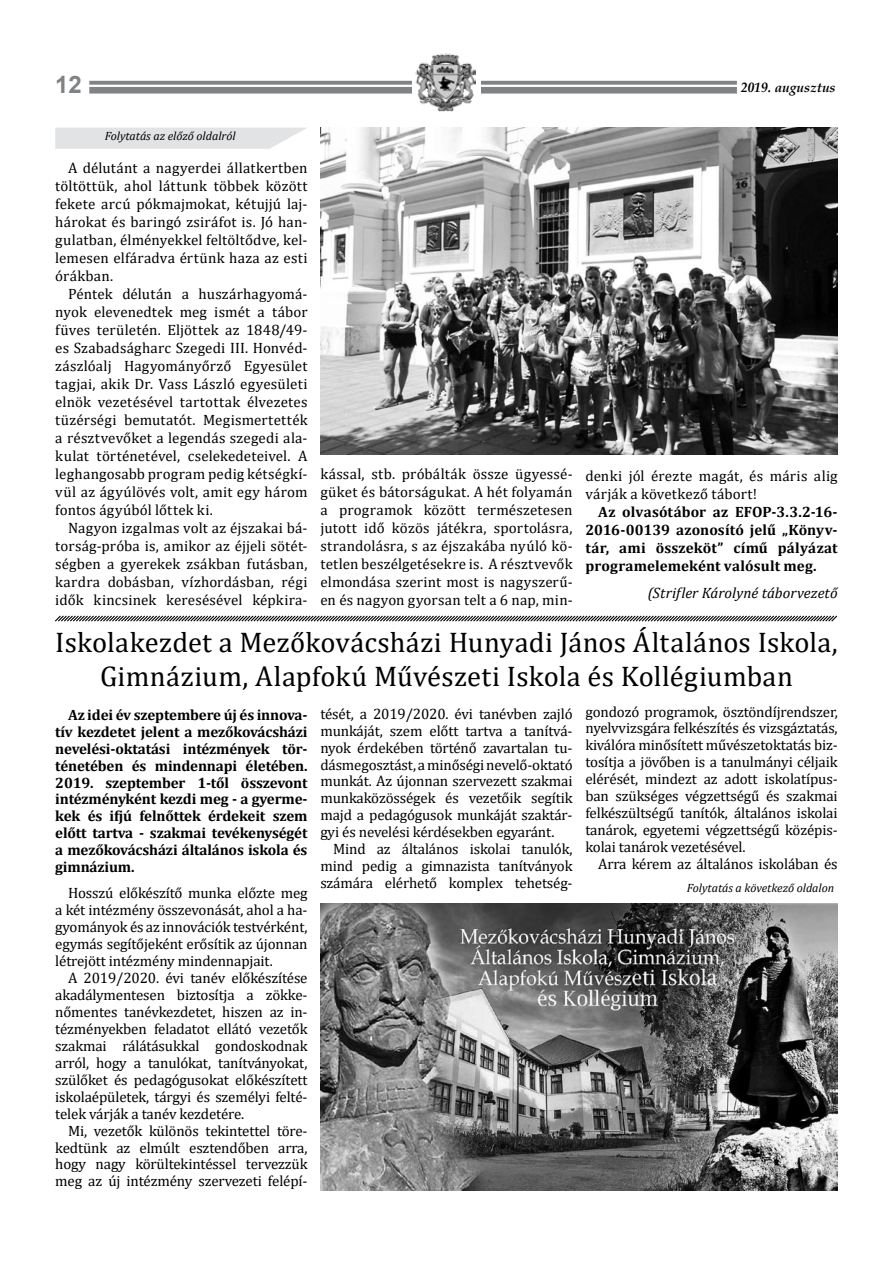
<style>
.page{position:relative;width:893px;height:1263px;background:#fff}
.page>*{position:absolute;margin:0;border:0;box-sizing:border-box;transform-origin:0 0}
.t1{font:28.5px/34.2px "Cambria";letter-spacing:.01em;color:#000;text-align:center}
.t2{font:700 24px "Arial";color:#808285}
.t3{font:15px/17px "Cambria";letter-spacing:-.01em;color:#000;text-align:justify}
.t4{font:700 15px/17px "Cambria";letter-spacing:-.005em;color:#000;text-align:justify}
.t5{font:15px/18px "Cambria";letter-spacing:.015em;color:#000}
.t6{font:italic 15px "Cambria";letter-spacing:.005em;color:#000}
.t7{font:italic 700 13.5px "Book Antiqua";color:#000}
.t8{font:italic 12px "Cambria";color:#000}
</style>
<div class="page">
<svg style="left:89px;top:81px;width:648px;height:13px;background:#898a8d"></svg>
<hr style="left:51px;top:85px;width:791px;height:2px;background:#fff">
<div style="left:412px;top:59px;width:68px;height:52px;background:#fff"></div>
<img style="left:418px;top:56px;width:57px;height:54px">
<div style="left:415px;top:53px;width:63px;height:60px;border:2px solid #fff"></div>
<svg style="left:55px;top:615px;width:783px;height:7px"></svg>
<svg style="left:55px;top:128px;width:251px;height:21px;background:#e4e5e6"></svg>
<img style="left:320px;top:128px;width:518px;height:326px">
<img style="left:320px;top:903px;width:518px;height:288px">
<h2 class="t2" style="left:55px;top:68px;width:28px">12</h2>
<p class="t7" style="left:741px;top:78px;width:96px">2019. augusztus</p>
<p class="t8" style="left:105px;top:128px;width:132px">Folytatás az előző oldalról</p>
<p class="t3" style="left:55px;top:159px;width:254px;line-height:18px;text-indent:13px">A délutánt a nagyerdei állatkertben töltöttük, ahol láttunk többek között fekete arcú pókmajmokat, kétujjú laj&shy;hárokat és baringó zsiráfot is. Jó han&shy;gulatban, élményekkel feltöltődve, kel&shy;lemesen elfáradva értünk haza az esti órákban.</p>
<p class="t3" style="left:55px;top:285px;width:254px;line-height:18px;text-indent:13px">Péntek délután a huszárhagyomá&shy;nyok elevenedtek meg ismét a tábor füves területén. Eljöttek az 1848/49- es Szabadságharc Szegedi III. Honvéd&shy;zászlóalj Hagyományőrző Egyesület tagjai, akik Dr. Vass László egyesületi elnök vezetésével tartottak élvezetes tüzérségi bemutatót. Megismertették a résztvevőket a legendás szegedi ala&shy;kulat történetével, cselekedeteivel. A leghangosabb program pedig kétségkí&shy;vül az ágyúlövés volt, amit egy három fontos ágyúból lőttek ki.</p>
<p class="t3" style="left:55px;top:519px;width:254px;line-height:18px;text-indent:13px">Nagyon izgalmas volt az éjszakai bá&shy;torság-próba is, amikor az éjjeli sötét&shy;ségben a gyerekek zsákban futásban, kardra dobásban, vízhordásban, régi idők kincsinek keresésével képkira-</p>
<p class="t3" style="left:320px;top:465px;width:254px;line-height:18px">kással, stb. próbálták össze ügyessé&shy;güket és bátorságukat. A hét folyamán a programok között természetesen jutott idő közös játékra, sportolásra, strandolásra, s az éjszakába nyúló kö&shy;tetlen beszélgetésekre is. A résztvevők elmondása szerint most is nagyszerű&shy;en és nagyon gyorsan telt a 6 nap, min-</p>
<p class="t5" style="left:585px;top:466px;width:254px">denki jól érezte magát, és máris alig várják a következő tábort!</p>
<p class="t4" style="left:585px;top:502px;width:254px;line-height:18px;text-indent:13px">Az olvasótábor az EFOP-3.3.2-16- 2016-00139 azonosító jelű „Könyv&shy;tár, ami összeköt” című pályázat programelemeként valósult meg.</p>
<p class="t6" style="left:648px;top:582px;width:191px">(Strifler Károlyné táborvezető</p>
<h1 class="t1" style="left:55px;top:625px;width:784px">Iskolakezdet a Mezőkovácsházi Hunyadi János Általános Iskola,<br>Gimnázium, Alapfokú Művészeti Iskola és Kollégiumban</h1>
<p class="t3" style="left:320px;top:705px;width:254px">tését, a 2019/2020. évi tanévben zajló munkáját, szem előtt tartva a tanítvá&shy;nyok érdekében történő zavartalan tu&shy;dásmegosztást, a minőségi nevelő-oktató munkát. Az újonnan szervezett szakmai munkaközösségek és vezetőik segítik majd a pedagógusok munkáját szaktár&shy;gyi és nevelési kérdésekben egyaránt.</p>
<p class="t3" style="left:320px;top:841px;width:254px;text-indent:13px">Mind az általános iskolai tanulók, mind pedig a gimnazista tanítványok számára elérhető komplex tehetség-</p>
<p class="t3" style="left:585px;top:703px;width:254px">gondozó programok, ösztöndíjrendszer, nyelvvizsgára felkészítés és vizsgáztatás, kiválóra minősített művészetoktatás biz&shy;tosítja a jövőben is a tanulmányi céljaik elérését, mindezt az adott iskolatípus&shy;ban szükséges végzettségű és szakmai felkészültségű tanítók, általános iskolai tanárok, egyetemi végzettségű középis&shy;kolai tanárok vezetésével.</p>
<p class="t3" style="left:598px;top:855px;width:241px">Arra kérem az általános iskolában és</p>
<p class="t8" style="left:687px;top:879px;width:149px">Folytatás a következő oldalon</p>
<p class="t4" style="left:55px;top:706px;width:254px;text-indent:13px">Az idei év szeptembere új és innova&shy;tív kezdetet jelent a mezőkovácsházi nevelési-oktatási intézmények tör&shy;ténetében és mindennapi életében.<br>2019. szeptember 1-től összevont intézményként kezdi meg - a gyerme&shy;kek és ifjú felnőttek érdekeit szem előtt tartva - szakmai tevékenységét a mezőkovácsházi általános iskola és gimnázium.</p>
<p class="t3" style="left:55px;top:884px;width:254px;text-indent:13px">Hosszú előkészítő munka előzte meg a két intézmény összevonását, ahol a ha&shy;gyományok és az innovációk testvérként, egymás segítőjeként erősítik az újonnan létrejött intézmény mindennapjait.</p>
<p class="t3" style="left:55px;top:969px;width:254px;text-indent:13px">A 2019/2020. évi tanév előkészítése akadálymentesen biztosítja a zökke&shy;nőmentes tanévkezdetet, hiszen az in&shy;tézményekben feladatot ellátó vezetők szakmai rálátásukkal gondoskodnak arról, hogy a tanulókat, tanítványokat, szülőket és pedagógusokat előkészített iskolaépületek, tárgyi és személyi felté&shy;telek várják a tanév kezdetére.</p>
<p class="t3" style="left:55px;top:1122px;width:254px;text-indent:13px">Mi, vezetők különös tekintettel töre&shy;kedtünk az elmúlt esztendőben arra, hogy nagy körültekintéssel tervezzük meg az új intézmény szervezeti felépí-</p>
</div>
